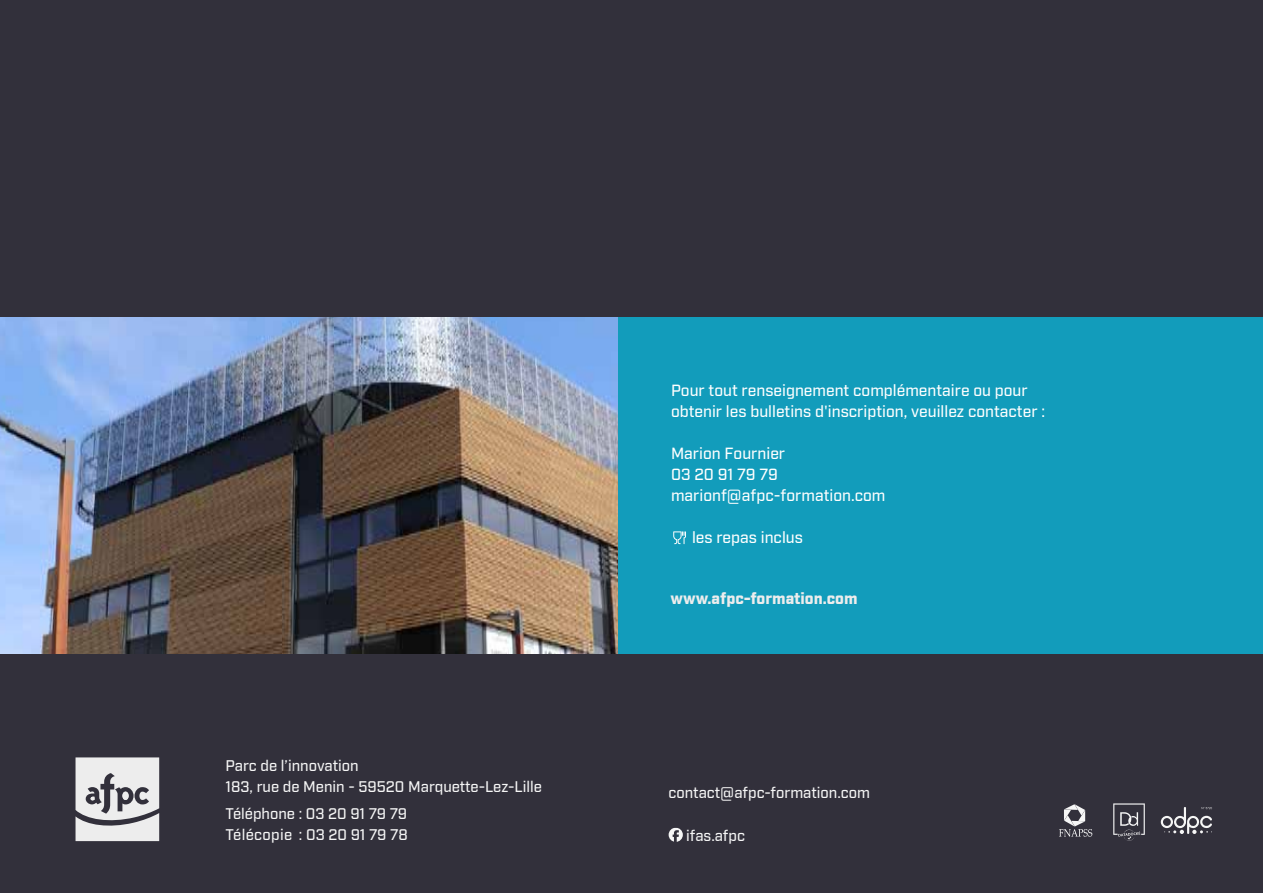
<style>
.page{position:relative;width:1263px;height:893px;background:#32303b}
.page>*{position:absolute;margin:0;border:0;box-sizing:border-box;transform-origin:0 0}
.t1{font:500 15.75px/21px "Industry";color:#fff}
.t2{font:900 15.75px "Industry";color:#ededed}
.t3{font:500 15px/21px "Industry";color:#f6f6f6}
</style>
<div class="page">
<div style="left:617px;top:317px;width:646px;height:336px;background:#129cbb"></div>
<svg style="left:76px;top:757px;width:83px;height:84px"></svg>
<div style="left:122px;top:792px;width:7px;height:8px;background:#ededed;border-radius:50%"></div>
<svg style="left:1113px;top:803px;width:32px;height:38px"></svg>
<svg style="left:1161px;top:807px;width:51px;height:27px"></svg>
<svg style="left:1059px;top:804px;width:33px;height:33px"></svg>
<svg style="left:669px;top:828px;width:14px;height:14px"></svg>
<img style="left:0;top:317px;width:617px;height:336px">
<svg style="left:673px;top:531px;width:13px;height:13px"></svg>
<p class="t3" style="left:226px;top:755px;width:318px">Parc de l’innovation<br>183, rue de Menin - 59520 Marquette-Lez-Lille</p>
<p class="t3" style="left:226px;top:803px;width:184px">Téléphone : 03 20 91 79 79<br>Télécopie : 03 20 91 79 78</p>
<p class="t1" style="left:671px;top:380px;width:375px">Pour tout renseignement complémentaire ou pour obtenir les bulletins d'inscription, veuillez contacter :</p>
<p class="t1" style="left:671px;top:443px;width:216px">Marion Fournier<br>03 20 91 79 79 marionf@afpc-formation.com</p>
<p class="t1" style="left:692px;top:528px;width:112px">les repas inclus</p>
<p class="t2" style="left:670px;top:589px;width:189px">www.afpc-formation.com</p>
<p class="t3" style="left:669px;top:783px;width:203px">contact@afpc-formation.com</p>
<p class="t3" style="left:686px;top:825px;width:60px">ifas.afpc</p>
</div>
